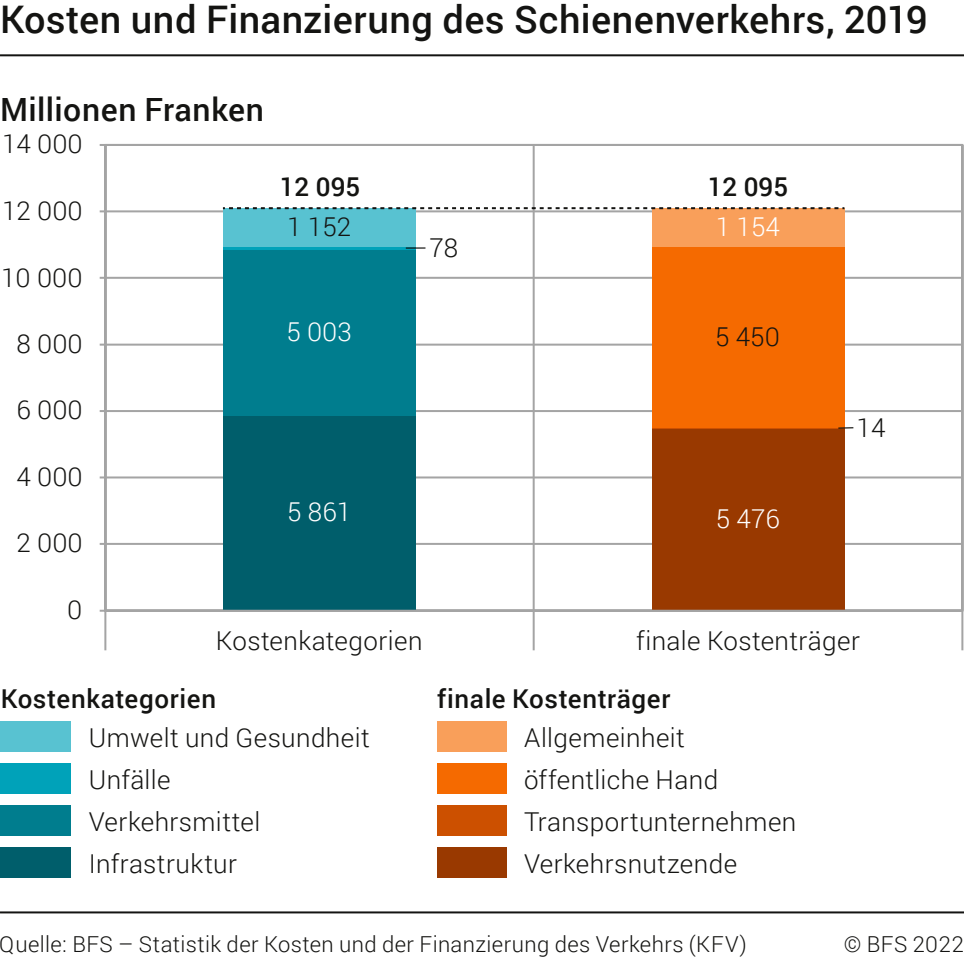
<style>
.page{position:relative;width:964px;height:958px;background:#fff}
.page>*{position:absolute;margin:0;border:0;box-sizing:border-box;transform-origin:0 0}
.t1{font:500 38px "Roboto";letter-spacing:.01em;color:#141412}
.t2{font:500 32px "Roboto";letter-spacing:.015em;color:#141412}
.t3{font:300 26px "Roboto";letter-spacing:.015em;color:#141412}
.t4{font:500 26px "Roboto";letter-spacing:.02em;color:#141412}
.t5{font:300 26px "Roboto";color:#fff}
.t6{font:300 22px "Roboto";letter-spacing:.02em;color:#141412}
</style>
<div class="page">
<hr style="left:0;top:54px;width:963px;height:2px;background:#141412">
<hr style="left:0;top:911px;width:963px;height:2px;background:#141412">
<svg style="left:99px;top:144px;width:864px;height:469px"></svg>
<hr style="left:105px;top:543px;width:857px;height:2px;background:#a4a4a4">
<hr style="left:105px;top:476px;width:857px;height:2px;background:#a4a4a4">
<hr style="left:105px;top:410px;width:857px;height:2px;background:#a4a4a4">
<hr style="left:105px;top:344px;width:857px;height:2px;background:#a4a4a4">
<hr style="left:105px;top:277px;width:857px;height:2px;background:#a4a4a4">
<hr style="left:105px;top:210px;width:857px;height:2px;background:#a4a4a4">
<hr style="left:105px;top:144px;width:857px;height:2px;background:#a4a4a4">
<hr style="left:961px;top:145px;width:2px;height:505px;background:#a4a4a4">
<hr style="left:532px;top:145px;width:2px;height:505px;background:#a4a4a4">
<hr style="left:104px;top:145px;width:2px;height:505px;background:#a4a4a4">
<div style="left:223px;top:415px;width:192px;height:196px;background:#005e6b"></div>
<div style="left:223px;top:249px;width:192px;height:166px;background:#007d8e"></div>
<hr style="left:223px;top:247px;width:192px;height:2px;background:#00a2b9">
<div style="left:223px;top:208px;width:192px;height:39px;background:#58c2d1"></div>
<div style="left:651px;top:428px;width:193px;height:183px;background:#993900"></div>
<hr style="left:651px;top:428px;width:193px;height:1px;background:#cc5000">
<div style="left:651px;top:247px;width:193px;height:181px;background:#f56a00"></div>
<div style="left:651px;top:208px;width:193px;height:39px;background:#f99f5a"></div>
<div style="left:0;top:847px;width:71px;height:31px;background:#005e6b"></div>
<div style="left:0;top:805px;width:71px;height:31px;background:#007d8e"></div>
<div style="left:0;top:763px;width:71px;height:31px;background:#00a2b9"></div>
<div style="left:0;top:721px;width:71px;height:31px;background:#58c2d1"></div>
<div style="left:437px;top:847px;width:70px;height:31px;background:#993900"></div>
<div style="left:437px;top:805px;width:70px;height:31px;background:#cc5000"></div>
<div style="left:437px;top:763px;width:70px;height:31px;background:#f56a00"></div>
<div style="left:437px;top:721px;width:70px;height:31px;background:#f99f5a"></div>
<hr style="left:105px;top:610px;width:857px;height:2px;background:#a4a4a4">
<svg style="left:223px;top:207px;width:621px;height:2px"></svg>
<hr style="left:405px;top:247px;width:20px;height:2px;background:#141412">
<svg style="left:838px;top:427px;width:15px;height:2px"></svg>
<h1 class="t1" style="left:0;top:-8px;width:928px">Kosten und Finanzierung des Schienenverkehrs, 2019</h1>
<p class="t2" style="left:0;top:87px;width:265px">Millionen Franken</p>
<p class="t3" style="left:2px;top:126px;width:82px">14 000</p>
<p class="t3" style="left:2px;top:192px;width:82px">12 000</p>
<p class="t3" style="left:1px;top:259px;width:83px">10 000</p>
<p class="t3" style="left:16px;top:326px;width:68px">8 000</p>
<p class="t3" style="left:16px;top:392px;width:68px">6 000</p>
<p class="t3" style="left:16px;top:458px;width:68px">4 000</p>
<p class="t3" style="left:16px;top:525px;width:68px">2 000</p>
<p class="t3" style="left:67px;top:592px;width:17px">0</p>
<p class="t4" style="left:280px;top:169px;width:82px">12 095</p>
<p class="t4" style="left:707px;top:169px;width:82px">12 095</p>
<p class="t3" style="left:287px;top:209px;width:65px">1 152</p>
<p class="t5" style="left:286px;top:314px;width:67px">5 003</p>
<p class="t5" style="left:287px;top:494px;width:65px">5 861</p>
<p class="t3" style="left:429px;top:229px;width:30px">78</p>
<p class="t5" style="left:715px;top:209px;width:65px">1 154</p>
<p class="t3" style="left:715px;top:319px;width:66px">5 450</p>
<p class="t5" style="left:715px;top:501px;width:65px">5 476</p>
<p class="t3" style="left:856px;top:409px;width:30px">14</p>
<p class="t3" style="left:216px;top:622px;width:208px">Kostenkategorien</p>
<p class="t3" style="left:636px;top:622px;width:225px">finale Kostenträger</p>
<p class="t4" style="left:1px;top:681px;width:217px">Kostenkategorien</p>
<p class="t4" style="left:437px;top:680px;width:235px">finale Kostenträger</p>
<p class="t3" style="left:89px;top:719px;width:282px">Umwelt und Gesundheit</p>
<p class="t3" style="left:524px;top:719px;width:162px">Allgemeinheit</p>
<p class="t3" style="left:89px;top:761px;width:83px">Unfälle</p>
<p class="t3" style="left:524px;top:761px;width:195px">öffentliche Hand</p>
<p class="t3" style="left:89px;top:803px;width:173px">Verkehrsmittel</p>
<p class="t3" style="left:524px;top:803px;width:274px">Transportunternehmen</p>
<p class="t3" style="left:89px;top:845px;width:150px">Infrastruktur</p>
<p class="t3" style="left:524px;top:845px;width:214px">Verkehrsnutzende</p>
<p class="t6" style="left:0;top:928px;width:748px">Quelle: BFS – Statistik der Kosten und der Finanzierung des Verkehrs (KFV)</p>
<p class="t6" style="left:843px;top:929px;width:121px">© BFS 2022</p>
</div>
